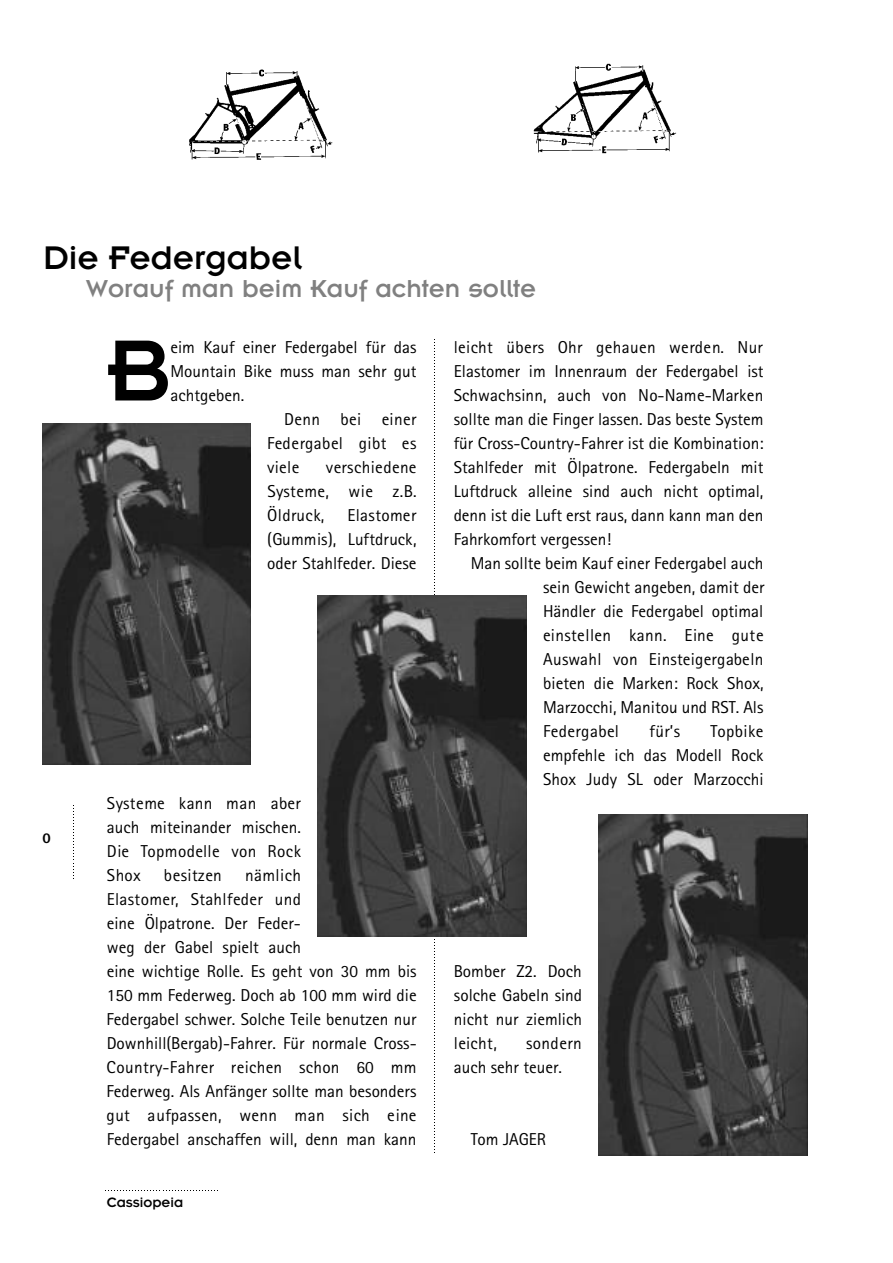
<style>
.page{position:relative;width:893px;height:1263px;background:#fff}
.page>*{position:absolute;margin:0;border:0;box-sizing:border-box;transform-origin:0 0}
.t1{font:95.4px "Insignia";color:#000}
.t2{font:36px "Insignia A";color:#000}
.t3{font:27px "Insignia A";color:#808080}
.t4{font:17.25px/24px "Rotis Sans Serif";color:#000;text-align:justify}
.t5{font:17.25px "Rotis Sans Serif";letter-spacing:.02em;color:#000}
.t6{font:15px "Insignia";color:#000}
.t7{font:800 15px "Rotis Sans Serif";color:#000}
</style>
<div class="page">
<svg style="left:434px;top:339px;width:1px;height:814px"></svg>
<svg style="left:105px;top:1190px;width:113px;height:1px"></svg>
<img style="left:189px;top:69px;width:143px;height:91px">
<img style="left:533px;top:63px;width:144px;height:91px">
<img style="left:42px;top:423px;width:208px;height:341px">
<img style="left:317px;top:596px;width:209px;height:341px">
<img style="left:598px;top:814px;width:209px;height:341px">
<h2 class="t2" style="left:43px;top:246px;width:260px">Die Federgabel</h2>
<h3 class="t3" style="left:86px;top:280px;width:452px">Worauf man beim Kauf achten sollte</h3>
<p class="t7" style="left:34px;top:833px;width:18px">30</p>
<h1 class="t1" style="left:107px;top:341px;width:65px">B</h1>
<p class="t4" style="left:170px;top:336px;width:247px">eim Kauf einer Federgabel für das</p>
<p class="t4" style="left:170px;top:360px;width:248px">Mountain Bike muss man sehr gut</p>
<p class="t4" style="left:171px;top:384px;width:75px">achtgeben.</p>
<p class="t5" style="left:284px;top:413px;width:134px">Denn bei einer</p>
<p class="t5" style="left:267px;top:437px;width:151px">Federgabel gibt es</p>
<p class="t4" style="left:267px;top:456px;width:34px">viele</p>
<p class="t4" style="left:267px;top:456px;width:151px;text-indent:58px">verschiedene Systeme, wie z.B.<br>Öldruck,</p>
<p class="t4" style="left:267px;top:504px;width:151px;text-indent:80px">Elastomer (Gummis), Luftdruck, oder Stahlfeder. Diese</p>
<p class="t4" style="left:107px;top:792px;width:196px">Systeme kann man aber auch miteinander mischen.<br>Die Topmodelle von Rock Shox</p>
<p class="t4" style="left:107px;top:864px;width:312px;text-align:left;text-indent:138px">nämlich<br>E l a s t o m e r, Stahlfeder und<br>eine Ölpatrone. Der Feder-<br>weg der Gabel spielt auch<br>eine wichtige Rolle. Es geht von 30 mm bis 150 mm Federweg. Doch ab 100 mm wird die Federgabel schwer. Solche Teile benutzen nur Downhill(Bergab)-Fahrer. Für normale Cross-Country-Fahrer reichen schon 60 mm Federweg. Als Anfänger sollte man besonders gut aufpassen, wenn man sich eine Federgabel anschaffen will, denn man kann</p>
<p class="t5" style="left:164px;top:869px;width:59px">besitzen</p>
<p class="t6" style="left:107px;top:1197px;width:78px">Cassiopeia</p>
<p class="t4" style="left:453px;top:336px;width:311px">leicht übers Ohr gehauen werden. Nur Elastomer im Innenraum der Federgabel ist Schwachsinn, auch von No-Name-Marken sollte man die Finger lassen. Das beste System für Cross-Country-Fahrer ist die Kombination:<br>Stahlfeder mit Ölpatrone. Federgabeln mit Luftdruck alleine sind auch nicht optimal, denn ist die Luft erst raus, dann kann man den Fahrkomfort vergessen!</p>
<p class="t4" style="left:543px;top:552px;width:223px;text-indent:-72px">Man sollte beim Kauf einer Federgabel auch sein Gewicht angeben, damit der Händler die Federgabel optimal einstellen kann. Eine gute Auswahl von Einsteigergabeln bieten die Marken: Rock Shox, Marzocchi, Manitou und RST. Als Federgabel</p>
<p class="t4" style="left:649px;top:720px;width:32px">für’s</p>
<p class="t4" style="left:543px;top:720px;width:222px;text-indent:167px">To p b i k e empfehle ich das Modell Rock Shox Judy SL oder Marzocchi</p>
<p class="t4" style="left:453px;top:960px;width:130px">Bomber Z2. Doch solche Gabeln sind nicht nur ziemlich leicht,</p>
<p class="t4" style="left:454px;top:1032px;width:129px;text-indent:72px">sondern auch sehr teuer.</p>
<p class="t4" style="left:471px;top:1128px;width:77px">Tom JAGER</p>
</div>
